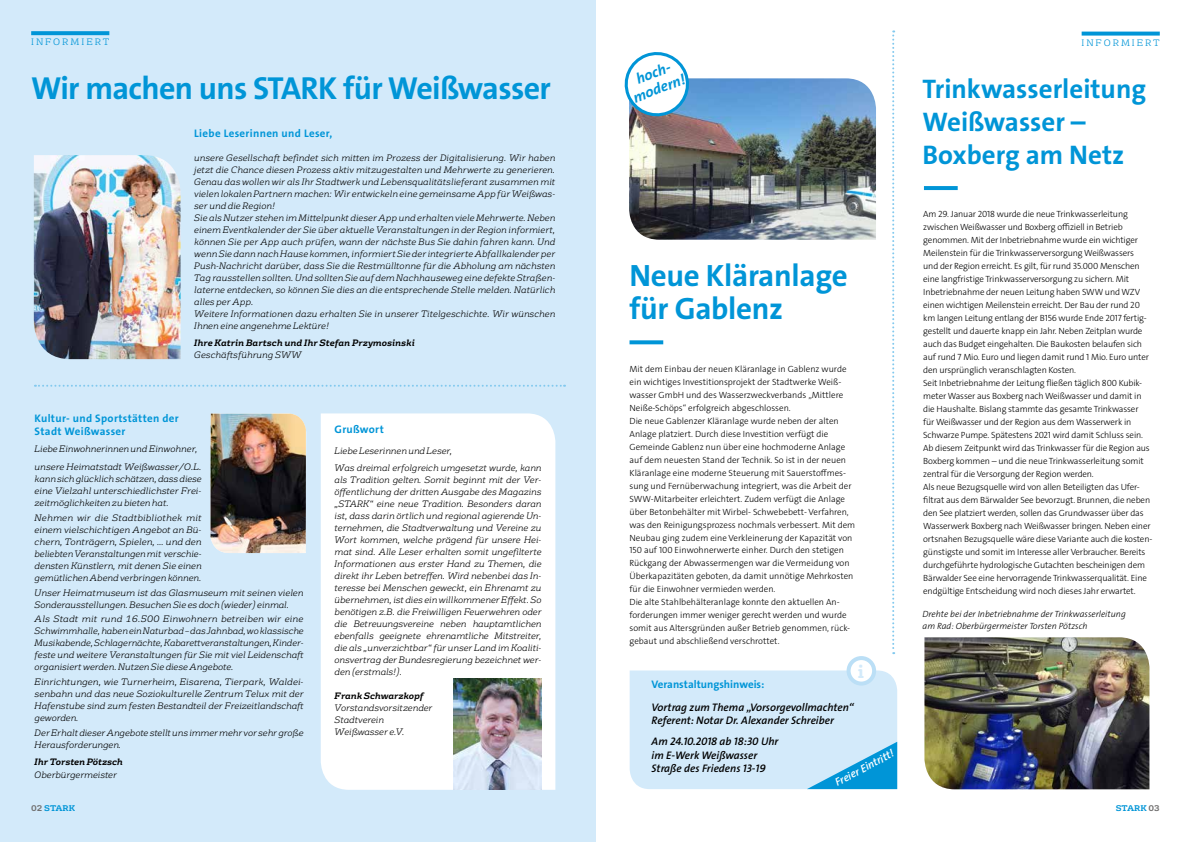
<style>
.page{position:relative;width:1191px;height:842px;background:#fff}
.page>*{position:absolute;margin:0;border:0;box-sizing:border-box;transform-origin:0 0}
.t1{font:32px "The Sans Veolia W7 Bld";letter-spacing:-.02em;color:#0095d7}
.t2{font:31px/33px "The Sans Veolia W7 Bld";letter-spacing:-.01em;color:#0095d7}
.t3{font:27px/33px "The Sans Veolia W7 Bld";color:#0095d7}
.t4{font:700 18.1px "FS Rufus";color:#d3eafa}
.t5{font:15px/15.8px "The Sans Veolia W7 Bld It";color:#0095d7;text-align:center}
.t6{font:11px/13.2px "The Sans Veolia W6 Se Bld It";color:#000}
.t7{font:11px/13px "The Sans Veolia W7 Bld";letter-spacing:.03em;color:#0095d7}
.t8{font:11px "The Sans Veolia W7 Bld";color:#0095d7}
.t9{font:11px "The Sans Veolia W6 Se Bld It";color:#fff}
.t10{font:italic 300 9px/12px "FS Rufus";color:#000}
.t11{font:9px/13px "The Sans Veolia W3 Lig";letter-spacing:-.015em;color:#000}
.t12{font:9px/12px "The Sans Veolia W3 Lig It";color:#000}
.t13{font:italic 700 9px "FS Rufus";letter-spacing:-.01em;color:#000}
.t14{font:300 9px "FS Rufus";letter-spacing:.22em;color:#0095d7}
.t15{font:700 8px "FS Rufus";color:#0095d7}
.s1{color:#706f6f}
</style>
<div class="page">
<div style="left:0;top:0;width:595px;height:842px;background:#d3eafa"></div>
<svg style="left:31px;top:31px;width:78px;height:4px"></svg>
<svg style="left:35px;top:385px;width:530px;height:2px"></svg>
<svg style="left:892px;top:30px;width:2px;height:624px"></svg>
<svg style="left:1081px;top:32px;width:78px;height:4px"></svg>
<svg style="left:924px;top:186px;width:33px;height:4px"></svg>
<svg style="left:629px;top:340px;width:34px;height:4px"></svg>
<img style="left:629px;top:78px;width:247px;height:162px">
<img style="left:34px;top:155px;width:147px;height:204px">
<div style="left:321px;top:413px;width:234px;height:377px;background:#fff"></div>
<img style="left:454px;top:679px;width:87px;height:110px">
<svg style="left:848px;top:658px;width:26px;height:26px"></svg>
<div style="left:846px;top:656px;width:30px;height:30px;border:4px solid #bbdff6;border-radius:50%"></div>
<svg style="left:629px;top:670px;width:268px;height:119px"></svg>
<img style="left:924px;top:637px;width:225px;height:152px">
<svg style="left:624px;top:52px;width:67px;height:67px"></svg>
<img style="left:210px;top:414px;width:96px;height:139px">
<p class="t14" style="left:31px;top:35px;width:80px">INFORMIERT</p>
<h1 class="t1" style="left:31px;top:68px;width:521px">Wir machen uns STARK für Weißwasser</h1>
<p class="t7" style="left:194px;top:127px;width:140px">Liebe Leserinnen und Leser,</p>
<p class="t10" style="left:194px;top:151px;width:363px">unsere Gesellschaft befindet sich mitten im Prozess der Digitalisierung. Wir haben jetzt die Chance diesen Prozess aktiv mitzugestalten und Mehrwerte zu generieren.<br>Genau das wollen wir als Ihr Stadtwerk und Lebensqualitätslieferant zusammen mit vielen lokalen Partnern machen: Wir entwickeln eine gemeinsame App für Weißwas&shy;ser und die Region!<br>Sie als Nutzer stehen im Mittelpunkt dieser App und erhalten viele Mehrwerte. Neben einem Eventkalender der Sie über aktuelle Veranstaltungen in der Region informiert, können Sie per App auch prüfen, wann der nächste Bus Sie dahin fahren kann. Und wenn Sie dann nach Hause kommen, informiert Sie der integrierte Abfallkalender per Push-Nachricht darüber, dass Sie die Restmülltonne für die Abholung am nächsten Tag rausstellen sollten. Und sollten Sie auf dem Nachhauseweg eine defekte Straßen&shy;laterne entdecken, so können Sie dies an die entsprechende Stelle melden. Natürlich alles per App.<br>Weitere Informationen dazu erhalten Sie in unserer Titelgeschichte. Wir wünschen Ihnen eine angenehme Lektüre!</p>
<p class="t13" style="left:194px;top:335px;width:222px">Ihre Katrin Bartsch und Ihr Stefan Przymosinski</p>
<p class="t10" style="left:194px;top:348px;width:109px">Geschäftsführung SWW</p>
<p class="t7" style="left:35px;top:411px;width:146px">Kultur- und Sportstätten der<br>Stadt Weißwasser</p>
<p class="t10" style="left:35px;top:439px;width:168px;line-height:17.7px">Liebe Einwohnerinnen und Einwohner, unsere Heimatstadt Weißwasser/O.L.</p>
<p class="t10" style="left:35px;top:472px;width:169px;text-align:justify">kann sich glücklich schätzen, dass diese eine Vielzahl unterschiedlichster Frei&shy;zeitmöglichkeiten zu bieten hat.</p>
<p class="t10" style="left:35px;top:511px;width:169px;text-align:justify">Nehmen wir die Stadtbibliothek mit einem vielschichtigen Angebot an Bü&shy;chern, Tonträgern, Spielen, … und den beliebten Veranstaltungen mit verschie&shy;densten Künstlern, mit denen Sie einen gemütlichen Abend verbringen können.</p>
<p class="t10" style="left:35px;top:585px;width:270px">Unser Heimatmuseum ist das Glasmuseum mit seinen vielen<br>Sonderausstellungen. Besuchen Sie es doch (wieder) einmal.</p>
<p class="t10" style="left:35px;top:612px;width:271px;text-align:justify">Als Stadt mit rund 16.500 Einwohnern betreiben wir eine Schwimmhalle, haben ein Naturbad – das Jahnbad, wo klassische Musikabende, Schlagernächte, Kabarettveranstaltungen, Kinder&shy;feste und weitere Veranstaltungen für Sie mit viel Leidenschaft organisiert werden. Nutzen Sie diese Angebote.</p>
<p class="t10" style="left:35px;top:675px;width:271px;text-align:justify">Einrichtungen, wie Turnerheim, Eisarena, Tierpark, Waldei&shy;senbahn und das neue Soziokulturelle Zentrum Telux mit der Hafenstube sind zum festen Bestandteil der Freizeitlandschaft geworden.</p>
<p class="t10" style="left:35px;top:726px;width:270px">Der Erhalt dieser Angebote stellt uns immer mehr vor sehr große<br>Herausforderungen.</p>
<p class="t13" style="left:35px;top:754px;width:90px">Ihr Torsten Pötzsch</p>
<p class="t10" style="left:35px;top:768px;width:84px">Oberbürgermeister</p>
<p class="t7" style="left:334px;top:423px;width:51px">Grußwort</p>
<p class="t10" style="left:334px;top:442px;width:208px;line-height:16.8px">Liebe Leserinnen und Leser,<br>Was dreimal erfolgreich umgesetzt wurde, kann</p>
<p class="t10" style="left:334px;top:473px;width:208px;text-align:justify">als Tradition gelten. Somit beginnt mit der Ver&shy;öffentlichung der dritten Ausgabe des Magazins „STARK“ eine neue Tradition. Besonders daran ist, dass darin örtlich und regional agierende Un&shy;ternehmen, die Stadtverwaltung und Vereine zu Wort kommen, welche prägend für unsere Hei&shy;mat sind. Alle Leser erhalten somit ungefilterte Informationen aus erster Hand zu Themen, die direkt ihr Leben betreffen. Wird nebenbei das In&shy;teresse bei Menschen geweckt, ein Ehrenamt zu übernehmen, ist dies ein willkommener Effekt. So benötigen z.B. die Freiwilligen Feuerwehren oder die Betreuungsvereine neben hauptamtlichen ebenfalls geeignete ehrenamtliche Mitstreiter, die als „unverzichtbar“ für unser Land im Koaliti&shy;onsvertrag der Bundesregierung bezeichnet wer&shy;den (erstmals!).</p>
<p class="t13" style="left:334px;top:688px;width:90px">Frank Schwarzkopf</p>
<p class="t10" style="left:334px;top:701px;width:99px">Vorstandsvorsitzender<br>Stadtverein<br>Weißwasser e.V.</p>
<h3 class="t5" style="left:625px;top:76px;width:56px;rotate:-21deg">hoch&shy;modern!</h3>
<h2 class="t2" style="left:629px;top:259px;width:220px">Neue Kläranlage für Gablenz</h2>
<p class="t11" style="left:629px;top:362px;width:227px">Mit dem Einbau der neuen Kläranlage in Gablenz wurde ein wichtiges Investitionsprojekt der Stadtwerke Weiß&shy;wasser GmbH und des Wasserzweckverbands „Mittlere Neiße-Schöps“ erfolgreich abgeschlossen.<br>Die neue Gablenzer Kläranlage wurde neben der alten Anlage platziert. Durch diese Investition verfügt die Gemeinde Gablenz nun über eine hochmoderne Anlage auf dem neuesten Stand der Technik. So ist in der neuen Kläranlage eine moderne Steuerung mit Sauerstoffmes&shy;sung und Fernüberwachung integriert, was die Arbeit der SWW-Mitarbeiter erleichtert. Zudem verfügt die Anlage über Betonbehälter mit Wirbel- Schwebebett- Verfahren, was den Reinigungsprozess nochmals verbessert. Mit dem Neubau ging zudem eine Verkleinerung der Kapazität von 150 auf 100 Einwohnerwerte einher. Durch den stetigen Rückgang der Abwassermengen war die Vermeidung von Überkapazitäten geboten, da damit unnötige Mehrkosten für die Einwohner vermieden werden.<br>Die alte Stahlbehälteranlage konnte den aktuellen An&shy;forderungen immer weniger gerecht werden und wurde somit aus Altersgründen außer Betrieb genommen, rück&shy;gebaut und abschließend verschrottet.</p>
<h3 class="t4" style="left:858px;top:655px;width:8px">i</h3>
<p class="t8" style="left:651px;top:677px;width:114px">Veranstaltungshinweis:</p>
<p class="t6" style="left:651px;top:701px;width:204px">Vortrag zum Thema „Vorsorgevollmachten“<br>Referent: Notar Dr. Alexander Schreiber</p>
<p class="t6" style="left:651px;top:735px;width:128px">Am 24.10.2018 ab 18:30 Uhr im E-Werk Weißwasser<br>Straße des Friedens 13-19</p>
<p class="t9" style="left:832px;top:776px;width:66px;rotate:-28deg">Freier Eintritt!</p>
<p class="t14" style="left:1081px;top:36px;width:80px">INFORMIERT</p>
<h3 class="t3" style="left:922px;top:73px;width:225px">Trinkwasserleitung<br>Weißwasser –<br>Boxberg am Netz</h3>
<p class="t11" style="left:923px;top:207px;width:231px">Am 29. Januar 2018 wurde die neue Trinkwasserleitung zwischen Weißwasser und Boxberg offiziell in Betrieb genommen. Mit der Inbetriebnahme wurde ein wichtiger Meilenstein für die Trinkwasserversorgung Weißwassers<br>und der Region erreicht. Es gilt, für rund 35.000 Menschen eine langfristige Trinkwasserversorgung zu sichern. Mit Inbetriebnahme der neuen Leitung haben SWW und WZV einen wichtigen Meilenstein erreicht. Der Bau der rund 20 km langen Leitung entlang der B156 wurde Ende 2017 fertig&shy;gestellt und dauerte knapp ein Jahr. Neben Zeitplan wurde auch das Budget eingehalten. Die Baukosten belaufen sich auf rund 7 Mio. Euro und liegen damit rund 1 Mio. Euro unter den ursprünglich veranschlagten Kosten.<br>Seit Inbetriebnahme der Leitung fließen täglich 800 Kubik&shy;meter Wasser aus Boxberg nach Weißwasser und damit in die Haushalte. Bislang stammte das gesamte Trinkwasser<br>für Weißwasser und der Region aus dem Wasserwerk in Schwarze Pumpe. Spätestens 2021 wird damit Schluss sein.<br>Ab diesem Zeitpunkt wird das Trinkwasser für die Region aus Boxberg kommen – und die neue Trinkwasserleitung somit zentral für die Versorgung der Region werden.<br>Als neue Bezugsquelle wird von allen Beteiligten das Ufer&shy;filtrat aus dem Bärwalder See bevorzugt. Brunnen, die neben den See platziert werden, sollen das Grundwasser über das Wasserwerk Boxberg nach Weißwasser bringen. Neben einer ortsnahen Bezugsquelle wäre diese Variante auch die kosten&shy;günstigste und somit im Interesse aller Verbraucher. Bereits durchgeführte hydrologische Gutachten bescheinigen dem Bärwalder See eine hervorragende Trinkwasserqualität. Eine endgültige Entscheidung wird noch dieses Jahr erwartet.</p>
<p class="t12" style="left:922px;top:608px;width:205px">Drehte bei der Inbetriebnahme der Trinkwasserleitung am Rad: Oberbürgermeister Torsten Pötzsch</p>
<p class="t15" style="left:31px;top:801px;width:45px"><span class="s1">02</span> STARK</p>
<p class="t15" style="left:1115px;top:801px;width:45px">STARK <span class="s1">03</span></p>
</div>
